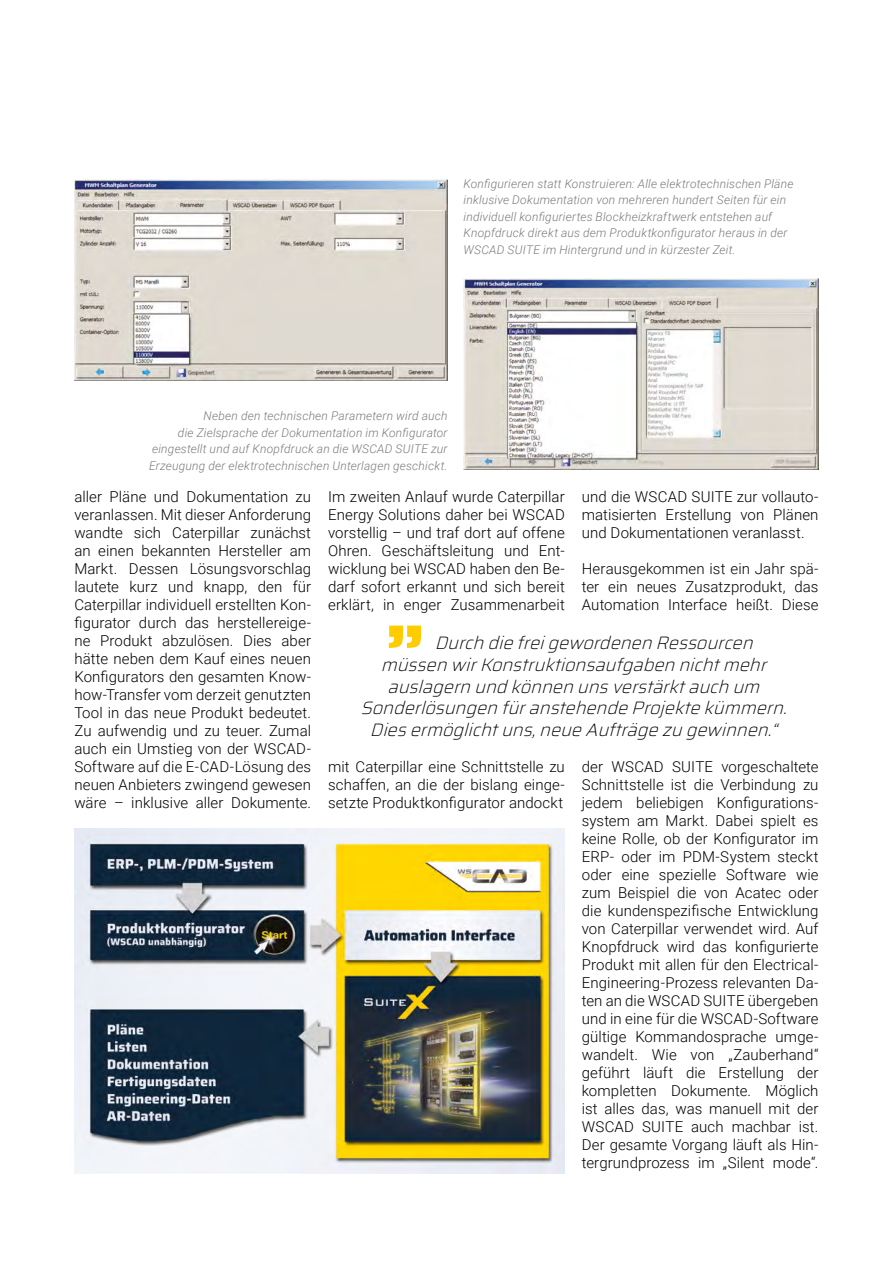
<style>
.page{position:relative;width:893px;height:1263px;background:#fff}
.page>*{position:absolute;margin:0;border:0;box-sizing:border-box;transform-origin:0 0}
.t1{font:800 75px "Saira";color:#fc0}
.t2{font:italic 200 18px "Saira";color:#000}
.t3{font:300 15px/18px "Roboto";letter-spacing:.005em;color:#000;text-align:justify}
.t4{font:italic 300 12px/16.5px "Roboto";letter-spacing:.015em;color:#7c7b7b}
</style>
<div class="page">
<img style="left:74px;top:180px;width:374px;height:201px">
<img style="left:463px;top:279px;width:356px;height:191px">
<img style="left:74px;top:828px;width:491px;height:346px">
<p class="t4" style="left:463px;top:175px;width:331px">Konfigurieren statt Konstruieren: Alle elektrotechnischen Pläne inklusive Dokumentation von mehreren hundert Seiten für ein individuell konfiguriertes Blockheizkraftwerk entstehen auf Knopfdruck direkt aus dem Produktkonfigurator heraus in der WSCAD SUITE im Hintergrund und in kürzester Zeit.</p>
<p class="t4" style="left:149px;top:407px;width:300px;text-align:right">Neben den technischen Parametern wird auch<br>die Zielsprache der Dokumentation im Konfigurator eingestellt und auf Knopfdruck an die WSCAD SUITE zur Erzeugung der elektrotechnischen Unterlagen geschickt.</p>
<p class="t3" style="left:74px;top:487px;width:238px">aller Pläne und Dokumentation zu veranlassen. Mit dieser Anforderung wandte sich Caterpillar zunächst an einen bekannten Hersteller am Markt. Dessen Lösungsvorschlag lautete kurz und knapp, den für Caterpillar individuell erstellten Kon&shy;figurator durch das herstellereige&shy;ne Produkt abzulösen. Dies aber hätte neben dem Kauf eines neuen Konfigurators den gesamten Know&shy;how-Transfer vom derzeit genutzten Tool in das neue Produkt bedeutet.<br>Zu aufwendig und zu teuer. Zumal auch ein Umstieg von der WSCAD-Software auf die E-CAD-Lösung des neuen Anbieters zwingend gewesen wäre – inklusive aller Dokumente.</p>
<p class="t3" style="left:328px;top:487px;width:238px">Im zweiten Anlauf wurde Caterpillar Energy Solutions daher bei WSCAD vorstellig – und traf dort auf offene Ohren. Geschäftsleitung und Ent&shy;wicklung bei WSCAD haben den Be&shy;darf sofort erkannt und sich bereit erklärt, in enger Zusammenarbeit</p>
<p class="t3" style="left:582px;top:487px;width:238px">und die WSCAD SUITE zur vollauto&shy;matisierten Erstellung von Plänen und Dokumentationen veranlasst.</p>
<p class="t3" style="left:582px;top:559px;width:238px">Herausgekommen ist ein Jahr spä&shy;ter ein neues Zusatzprodukt, das Automation Interface heißt. Diese</p>
<h1 class="t1" style="left:384px;top:552px;width:43px">„</h1>
<p class="t2" style="left:435px;top:630px;width:326px">DurchdiefreigewordenenRessourcen</p>
<p class="t2" style="left:381px;top:651px;width:393px">müssenwirKonstruktionsaufgabennichtmehr</p>
<p class="t2" style="left:387px;top:673px;width:380px">auslagernundkönnenunsverstärktauchum</p>
<p class="t2" style="left:360px;top:694px;width:434px">SonderlösungenfüranstehendeProjektekümmern.</p>
<p class="t2" style="left:370px;top:716px;width:415px">Diesermöglichtuns,neueAufträgezugewinnen.“</p>
<p class="t3" style="left:328px;top:757px;width:238px">mit Caterpillar eine Schnittstelle zu schaffen, an die der bislang einge&shy;setzte Produktkonfigurator andockt</p>
<p class="t3" style="left:582px;top:757px;width:238px">der WSCAD SUITE vorgeschaltete Schnittstelle ist die Verbindung zu jedem beliebigen Konfigurations&shy;system am Markt. Dabei spielt es keine Rolle, ob der Konfigurator im ERP- oder im PDM-System steckt oder eine spezielle Software wie zum Beispiel die von Acatec oder die kundenspezifische Entwicklung von Caterpillar verwendet wird. Auf Knopfdruck wird das konfigurierte Produkt mit allen für den Electrical-Engineering-Prozess relevanten Da&shy;ten an die WSCAD SUITE übergeben und in eine für die WSCAD-Software gültige Kommandosprache umge&shy;wandelt. Wie von „Zauberhand“ geführt läuft die Erstellung der kompletten Dokumente. Möglich ist alles das, was manuell mit der WSCAD SUITE auch machbar ist.<br>Der gesamte Vorgang läuft als Hin&shy;tergrundprozess im „Silent mode“.</p>
</div>
